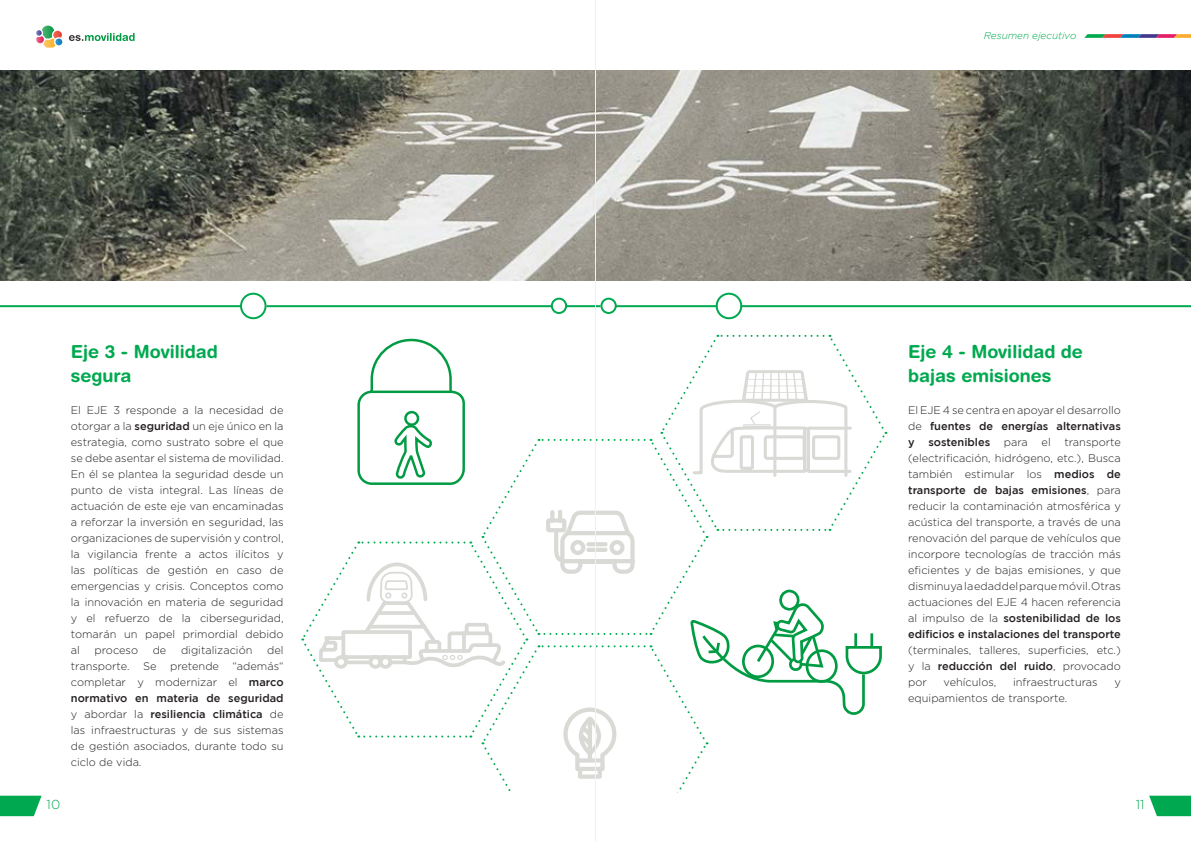
<style>
.page{position:relative;width:1191px;height:842px;background:#fff}
.page>*{position:absolute;margin:0;border:0;box-sizing:border-box;transform-origin:0 0}
.t1{font:700 18px "Helvetica Rounded LT Std";color:#00a950}
.t2{font:300 13px "Gotham";color:#00a950}
.t3{font:300 11px/16px "Gotham";color:#231f20;text-align:justify}
.t4{font:italic 300 10px "Gotham";color:#00a950}
.s1{font-weight:500}
</style>
<div class="page">
<img style="left:0;top:71px;width:1191px;height:210px">
<hr style="left:0;top:305px;width:241px;height:2px;background:#00a950">
<div style="left:240px;top:293px;width:26px;height:26px;border:2px solid #00a950;border-radius:50%"></div>
<div style="left:551px;top:298px;width:16px;height:16px;border:2px solid #00a950;border-radius:50%"></div>
<div style="left:600px;top:298px;width:17px;height:16px;border:2px solid #00a950;border-radius:50%"></div>
<div style="left:715px;top:293px;width:27px;height:26px;border:2px solid #00a950;border-radius:50%"></div>
<hr style="left:266px;top:305px;width:286px;height:2px;background:#00a950">
<hr style="left:566px;top:305px;width:34px;height:2px;background:#00a950">
<hr style="left:615px;top:305px;width:102px;height:2px;background:#00a950">
<hr style="left:741px;top:305px;width:450px;height:2px;background:#00a950">
<svg style="left:0;top:796px;width:42px;height:20px"></svg>
<svg style="left:1149px;top:796px;width:42px;height:20px"></svg>
<svg style="left:317px;top:70px;width:97px;height:238px;background:#9e9e94"></svg>
<svg style="left:301px;top:335px;width:585px;height:458px"></svg>
<svg style="left:1084px;top:34px;width:107px;height:4px"></svg>
<hr style="left:595px;top:0;width:1px;height:842px;background:#f3f0f1">
<svg style="left:69px;top:33px;width:66px;height:8px"></svg>
<svg style="left:36px;top:26px;width:26px;height:22px"></svg>
<p class="t1" style="left:71px;top:341px;width:148px">Eje 3 - Movilidad</p>
<p class="t1" style="left:71px;top:365px;width:62px">segura</p>
<p class="t3" style="left:71px;top:402px;width:214px">El EJE 3 responde a la necesidad de otorgar a la <span class="s1">seguridad</span> un eje único en la estrategia, como sustrato sobre el que se debe asentar el sistema de movilidad.<br>En él se plantea la seguridad desde un punto de vista integral. Las líneas de actuación de este eje van encaminadas a reforzar la inversión en seguridad, las organizaciones de supervisión y control, la vigilancia frente a actos ilícitos y las políticas de gestión en caso de emergencias y crisis. Conceptos como la innovación en materia de seguridad y el refuerzo de la ciberseguridad, tomarán un papel primordial debido al</p>
<p class="t3" style="left:71px;top:642px;width:214px;text-indent:196px">del transporte. Se pretende “además“ completar y modernizar el <span class="s1">marco normativo en materia de seguridad </span>y abordar la <span class="s1">resiliencia climática</span> de las infraestructuras y de sus sistemas de gestión asociados, durante todo su ciclo de vida.</p>
<p class="t3" style="left:95px;top:642px;width:45px">proceso</p>
<p class="t3" style="left:153px;top:642px;width:15px">de</p>
<p class="t3" style="left:181px;top:642px;width:73px">digitalización</p>
<p class="t4" style="left:983px;top:30px;width:94px">Resumen ejecutivo</p>
<p class="t1" style="left:908px;top:341px;width:176px">Eje 4 - Movilidad de</p>
<p class="t1" style="left:908px;top:365px;width:145px">bajas emisiones</p>
<p class="t3" style="left:908px;top:402px;width:214px">El EJE 4 se centra en apoyar el desarrollo de <span class="s1">fuentes de energías alternativas y sostenibles</span> para el transporte (electrificación, hidrógeno, etc.), Busca también estimular los <span class="s1">medios de transporte de bajas emisiones</span>, para reducir la contaminación atmosférica y acústica del transporte, a través de una renovación del parque de vehículos que incorpore tecnologías de tracción más eficientes y de bajas emisiones, y que disminuya la edad del parque móvil. Otras actuaciones del EJE 4 hacen referencia al impulso de la <span class="s1">sostenibilidad de los edificios e instalaciones del transporte </span>(terminales, talleres, superficies, etc.) y la <span class="s1">reducción del ruido</span>, provocado por</p>
<p class="t3" style="left:943px;top:674px;width:54px">vehículos,</p>
<p class="t3" style="left:1013px;top:674px;width:86px">infraestructuras</p>
<p class="t3" style="left:1114px;top:674px;width:8px">y</p>
<p class="t3" style="left:908px;top:690px;width:160px">equipamientos de transporte.</p>
<p class="t2" style="left:47px;top:797px;width:15px">10</p>
<p class="t2" style="left:1135px;top:797px;width:10px">11</p>
</div>
